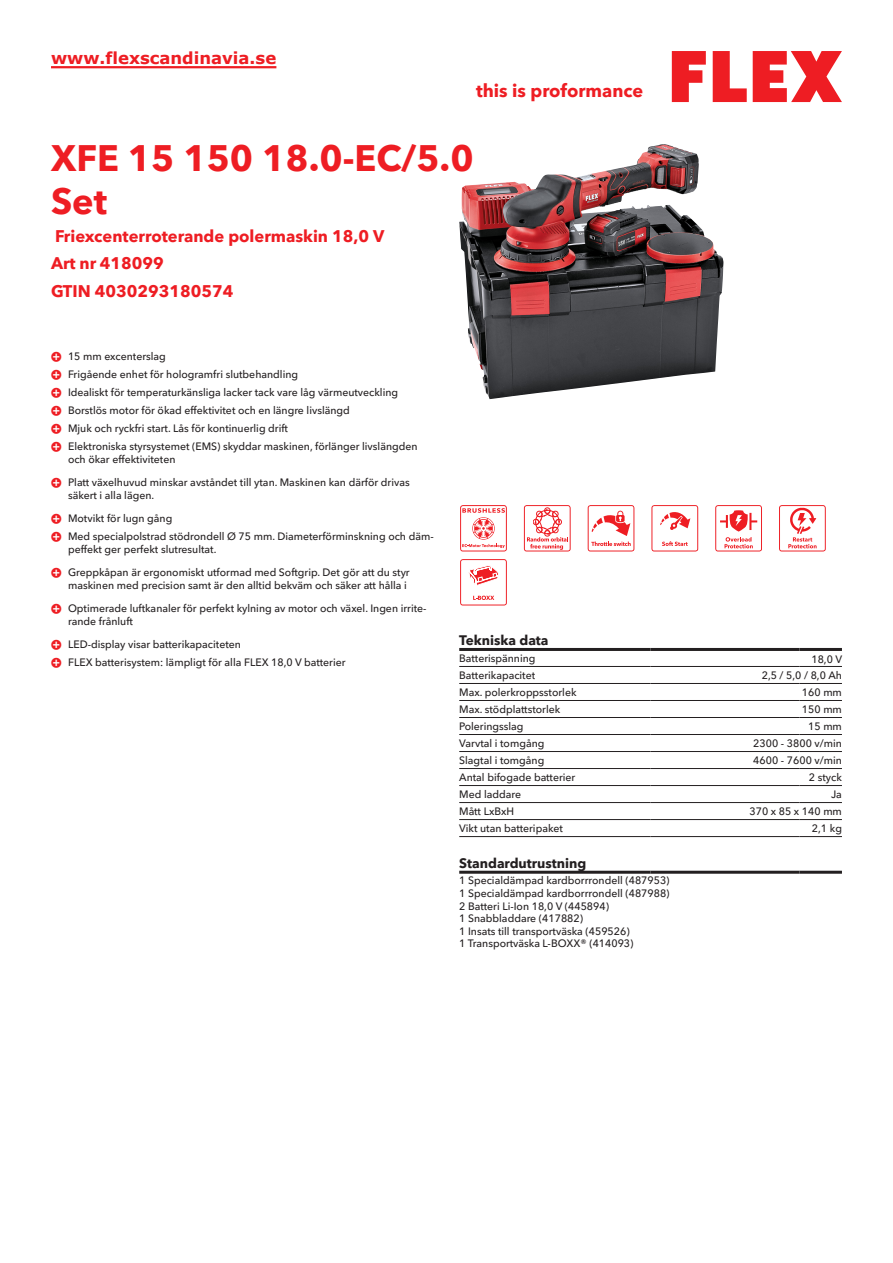
<style>
.page{position:relative;width:893px;height:1263px;background:#fff}
.page>*{position:absolute;margin:0;border:0;box-sizing:border-box;transform-origin:0 0}
.CB_AF_Product-name{font:700 36px/43.2px "Avenir Next W1 G";color:#ee1d23}
.t1{font:700 18px "Avenir Next W1 G";color:#ee1d23}
.CB_AF_Product-short{font:700 16.5px "Avenir Next W1 G";color:#ee1d23}
.CB_AF_Order-number{font:700 16.5px "Avenir Next W1 G";color:#ee1d23}
.t2{font:700 16.5px "Verdana";color:#ee1d23}
.CB_AF_Table-headline{font:700 13.5px "Avenir Next W1 G";color:#231f20}
.CB_AF_Table-specific{font:500 10.5px/12.6px "Avenir Next W1 G";color:#231f20}
</style>
<div class="page">
<svg style="left:672px;top:51px;width:34px;height:51px"></svg>
<svg style="left:713px;top:51px;width:34px;height:51px"></svg>
<svg style="left:753px;top:51px;width:89px;height:51px"></svg>
<img style="left:459px;top:144px;width:206px;height:250px">
<hr style="left:459px;top:666px;width:192px;height:1px;background:#231f20">
<hr style="left:651px;top:666px;width:148px;height:1px;background:#231f20">
<hr style="left:799px;top:666px;width:43px;height:1px;background:#231f20">
<hr style="left:459px;top:683px;width:192px;height:1px;background:#231f20">
<hr style="left:651px;top:683px;width:148px;height:1px;background:#231f20">
<hr style="left:799px;top:683px;width:43px;height:1px;background:#231f20">
<hr style="left:459px;top:700px;width:192px;height:1px;background:#231f20">
<hr style="left:651px;top:700px;width:148px;height:1px;background:#231f20">
<hr style="left:799px;top:700px;width:43px;height:1px;background:#231f20">
<hr style="left:459px;top:717px;width:192px;height:1px;background:#231f20">
<hr style="left:651px;top:717px;width:148px;height:1px;background:#231f20">
<hr style="left:799px;top:717px;width:43px;height:1px;background:#231f20">
<hr style="left:459px;top:734px;width:192px;height:1px;background:#231f20">
<hr style="left:651px;top:734px;width:148px;height:1px;background:#231f20">
<hr style="left:799px;top:734px;width:43px;height:1px;background:#231f20">
<hr style="left:459px;top:751px;width:192px;height:1px;background:#231f20">
<hr style="left:651px;top:751px;width:148px;height:1px;background:#231f20">
<hr style="left:799px;top:751px;width:43px;height:1px;background:#231f20">
<hr style="left:459px;top:768px;width:192px;height:1px;background:#231f20">
<hr style="left:651px;top:768px;width:148px;height:1px;background:#231f20">
<hr style="left:799px;top:768px;width:43px;height:1px;background:#231f20">
<hr style="left:459px;top:785px;width:192px;height:1px;background:#231f20">
<hr style="left:651px;top:785px;width:148px;height:1px;background:#231f20">
<hr style="left:799px;top:785px;width:43px;height:1px;background:#231f20">
<hr style="left:459px;top:802px;width:192px;height:1px;background:#231f20">
<hr style="left:651px;top:802px;width:148px;height:1px;background:#231f20">
<hr style="left:799px;top:802px;width:43px;height:1px;background:#231f20">
<hr style="left:459px;top:819px;width:192px;height:1px;background:#231f20">
<hr style="left:651px;top:819px;width:148px;height:1px;background:#231f20">
<hr style="left:799px;top:819px;width:43px;height:1px;background:#231f20">
<hr style="left:459px;top:836px;width:192px;height:1px;background:#231f20">
<hr style="left:651px;top:836px;width:148px;height:1px;background:#231f20">
<hr style="left:799px;top:836px;width:43px;height:1px;background:#231f20">
<hr style="left:459px;top:648px;width:192px;height:3px;background:#231f20">
<hr style="left:651px;top:648px;width:148px;height:3px;background:#231f20">
<hr style="left:799px;top:648px;width:43px;height:3px;background:#231f20">
<hr style="left:459px;top:871px;width:192px;height:3px;background:#231f20">
<hr style="left:651px;top:871px;width:148px;height:3px;background:#231f20">
<hr style="left:799px;top:871px;width:43px;height:3px;background:#231f20">
<svg style="left:460px;top:505px;width:47px;height:46px"></svg>
<svg style="left:524px;top:505px;width:47px;height:46px"></svg>
<svg style="left:588px;top:505px;width:46px;height:46px"></svg>
<svg style="left:651px;top:505px;width:47px;height:46px"></svg>
<svg style="left:715px;top:505px;width:47px;height:46px"></svg>
<svg style="left:779px;top:505px;width:47px;height:46px"></svg>
<svg style="left:460px;top:559px;width:47px;height:46px"></svg>
<hr style="left:51px;top:66px;width:225px;height:3px;background:#ee1d23">
<h3 class="t2" style="left:51px;top:46px;width:227px">www.flexscandinavia.se</h3>
<h2 class="t1" style="left:476px;top:77px;width:169px">this is proformance</h2>
<p class="CB_AF_Product-name" style="left:51px;top:134px;width:424px">XFE 15 150 18.0-EC/5.0<br>Set</p>
<p class="CB_AF_Product-short" style="left:55px;top:223px;width:331px">Friexcenterroterande polermaskin 18,0 V</p>
<p class="CB_AF_Order-number" style="left:51px;top:250px;width:114px">Art nr 418099</p>
<p class="CB_AF_Order-number" style="left:51px;top:278px;width:184px">GTIN 4030293180574</p>
<p class="CB_AF_Table-specific" style="left:68px;top:349px;width:99px">15 mm excenterslag</p>
<p class="CB_AF_Table-specific" style="left:68px;top:367px;width:232px">Frigående enhet för hologramfri slutbehandling</p>
<p class="CB_AF_Table-specific" style="left:68px;top:385px;width:332px">Idealiskt för temperaturkänsliga lacker tack vare låg värmeutveckling</p>
<p class="CB_AF_Table-specific" style="left:68px;top:403px;width:283px">Borstlös motor för ökad effektivitet och en längre livslängd</p>
<p class="CB_AF_Table-specific" style="left:68px;top:421px;width:221px">Mjuk och ryckfri start. Lås för kontinuerlig drift</p>
<p class="CB_AF_Table-specific" style="left:68px;top:439px;width:351px">Elektroniska styrsystemet (EMS) skyddar maskinen, förlänger livslängden och ökar effektiviteten</p>
<p class="CB_AF_Table-specific" style="left:68px;top:475px;width:343px">Platt växelhuvud minskar avståndet till ytan. Maskinen kan därför drivas säkert i alla lägen.</p>
<p class="CB_AF_Table-specific" style="left:68px;top:511px;width:106px">Motvikt för lugn gång</p>
<p class="CB_AF_Table-specific" style="left:68px;top:529px;width:367px">Med specialpolstrad stödrondell Ø 75 mm. Diameterförminskning och däm&shy;peffekt ger perfekt slutresultat.</p>
<p class="CB_AF_Table-specific" style="left:68px;top:565px;width:343px">Greppkåpan är ergonomiskt utformad med Softgrip. Det gör att du styr maskinen med precision samt är den alltid bekväm och säker att hålla i</p>
<p class="CB_AF_Table-specific" style="left:68px;top:601px;width:360px">Optimerade luftkanaler för perfekt kylning av motor och växel. Ingen irrite&shy;rande frånluft</p>
<p class="CB_AF_Table-specific" style="left:68px;top:637px;width:174px">LED-display visar batterikapaciteten</p>
<p class="CB_AF_Table-specific" style="left:68px;top:655px;width:279px">FLEX batterisystem: lämpligt för alla FLEX 18,0 V batterier</p>
<p class="CB_AF_Table-headline" style="left:459px;top:630px;width:91px">Tekniska data</p>
<p class="CB_AF_Table-specific" style="left:459px;top:651px;width:78px">Batterispänning</p>
<p class="CB_AF_Table-specific" style="left:811px;top:652px;width:32px">18,0 V</p>
<p class="CB_AF_Table-specific" style="left:459px;top:668px;width:77px">Batterikapacitet</p>
<p class="CB_AF_Table-specific" style="left:762px;top:668px;width:82px">2,5 / 5,0 / 8,0 Ah</p>
<p class="CB_AF_Table-specific" style="left:459px;top:685px;width:119px">Max. polerkroppsstorlek</p>
<p class="CB_AF_Table-specific" style="left:802px;top:685px;width:41px">160 mm</p>
<p class="CB_AF_Table-specific" style="left:459px;top:702px;width:103px">Max. stödplattstorlek</p>
<p class="CB_AF_Table-specific" style="left:802px;top:702px;width:41px">150 mm</p>
<p class="CB_AF_Table-specific" style="left:459px;top:719px;width:66px">Poleringsslag</p>
<p class="CB_AF_Table-specific" style="left:808px;top:719px;width:35px">15 mm</p>
<p class="CB_AF_Table-specific" style="left:459px;top:736px;width:87px">Varvtal i tomgång</p>
<p class="CB_AF_Table-specific" style="left:753px;top:736px;width:90px">2300 - 3800 v/min</p>
<p class="CB_AF_Table-specific" style="left:459px;top:753px;width:87px">Slagtal i tomgång</p>
<p class="CB_AF_Table-specific" style="left:753px;top:753px;width:90px">4600 - 7600 v/min</p>
<p class="CB_AF_Table-specific" style="left:459px;top:770px;width:118px">Antal bifogade batterier</p>
<p class="CB_AF_Table-specific" style="left:809px;top:770px;width:35px">2 styck</p>
<p class="CB_AF_Table-specific" style="left:459px;top:787px;width:63px">Med laddare</p>
<p class="CB_AF_Table-specific" style="left:831px;top:787px;width:12px">Ja</p>
<p class="CB_AF_Table-specific" style="left:459px;top:804px;width:56px">Mått LxBxH</p>
<p class="CB_AF_Table-specific" style="left:749px;top:804px;width:94px">370 x 85 x 140 mm</p>
<p class="CB_AF_Table-specific" style="left:459px;top:821px;width:105px">Vikt utan batteripaket</p>
<p class="CB_AF_Table-specific" style="left:812px;top:821px;width:32px">2,1 kg</p>
<p class="CB_AF_Table-headline" style="left:459px;top:852px;width:129px">Standardutrustning</p>
<p class="CB_AF_Table-specific" style="left:459px;top:873px;width:212px">1 Specialdämpad kardborrrondell (487953)<br>1 Specialdämpad kardborrrondell (487988)<br>2 Batteri Li-Ion 18,0 V (445894)<br>1 Snabbladdare (417882)<br>1 Insats till transportväska (459526)<br>1 Transportväska L-BOXX® (414093)</p>
</div>
